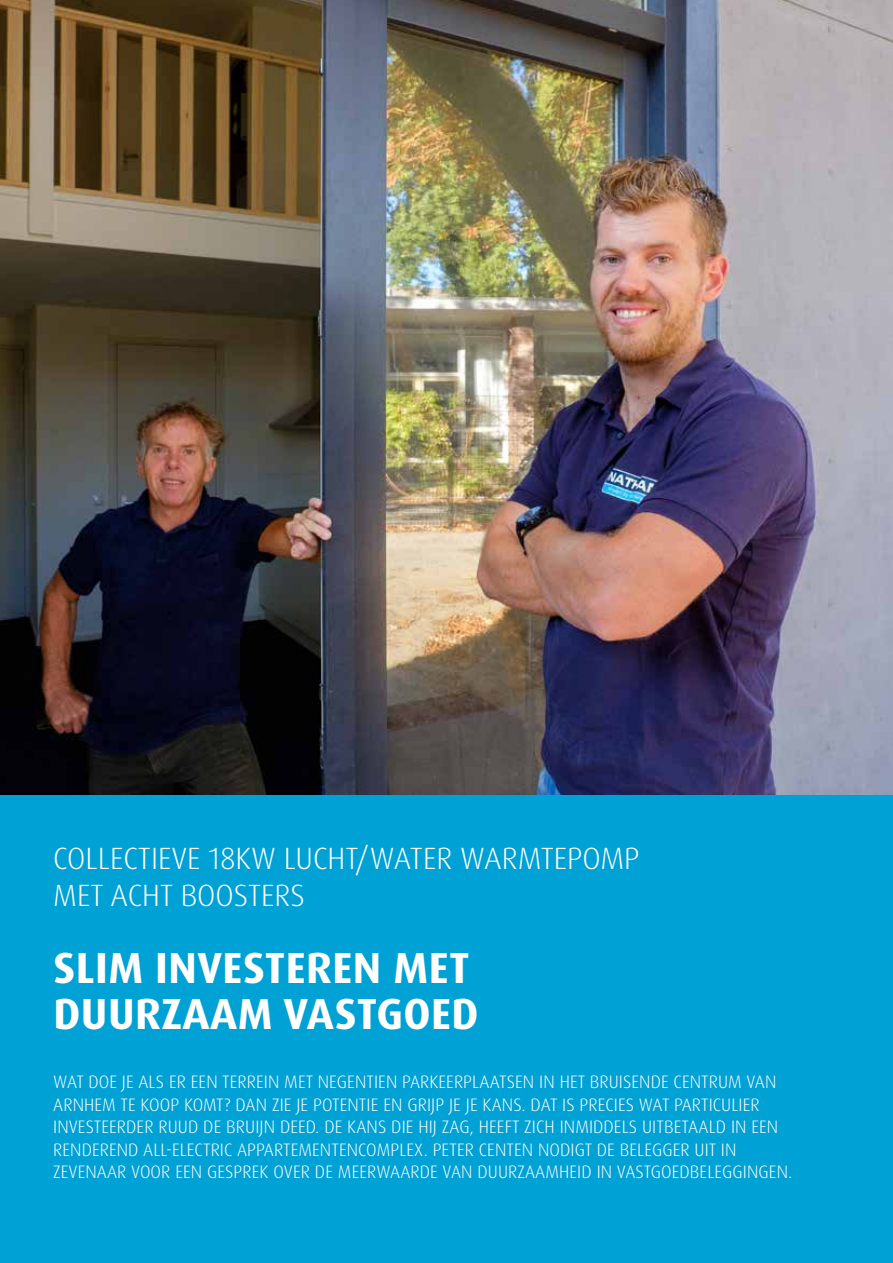
<style>
.page{position:relative;width:893px;height:1263px;background:#fff}
.page>*{position:absolute;margin:0;border:0;box-sizing:border-box;transform-origin:0 0}
.t1{font:700 43.5px/46.5px "Dax Pro";letter-spacing:.01em;color:#fff}
.t2{font:300 30.75px/36.9px "Dax Pro";color:#fff}
.t3{font:300 18px/22.5px "Dax Pro";letter-spacing:.005em;color:#fff}
</style>
<div class="page">
<img style="left:0;top:0;width:893px;height:796px">
<div style="left:0;top:796px;width:893px;height:467px;background:#00a1d4"></div>
<h2 class="t2" style="left:53px;top:840px;width:588px">COLLECTIEVE 18KW LUCHT/WATER WARMTEPOMP<br>MET ACHT BOOSTERS</h2>
<h1 class="t1" style="left:53px;top:945px;width:427px">SLIM INVESTEREN MET<br>DUURZAAM VASTGOED</h1>
<p class="t3" style="left:53px;top:1071px;width:740px">WAT DOE JE ALS ER EEN TERREIN MET NEGENTIEN PARKEERPLAATSEN IN HET BRUISENDE CENTRUM VAN ARNHEM TE KOOP KOMT? DAN ZIE JE POTENTIE EN GRIJP JE JE KANS. DAT IS PRECIES WAT PARTICULIER INVESTEERDER RUUD DE BRUIJN DEED. DE KANS DIE HIJ ZAG, HEEFT ZICH INMIDDELS UITBETAALD IN EEN RENDEREND ALL-ELECTRIC APPARTEMENTENCOMPLEX. PETER CENTEN NODIGT DE BELEGGER UIT IN ZEVENAAR VOOR EEN GESPREK OVER DE MEERWAARDE VAN DUURZAAMHEID IN VASTGOEDBELEGGINGEN.</p>
</div>
